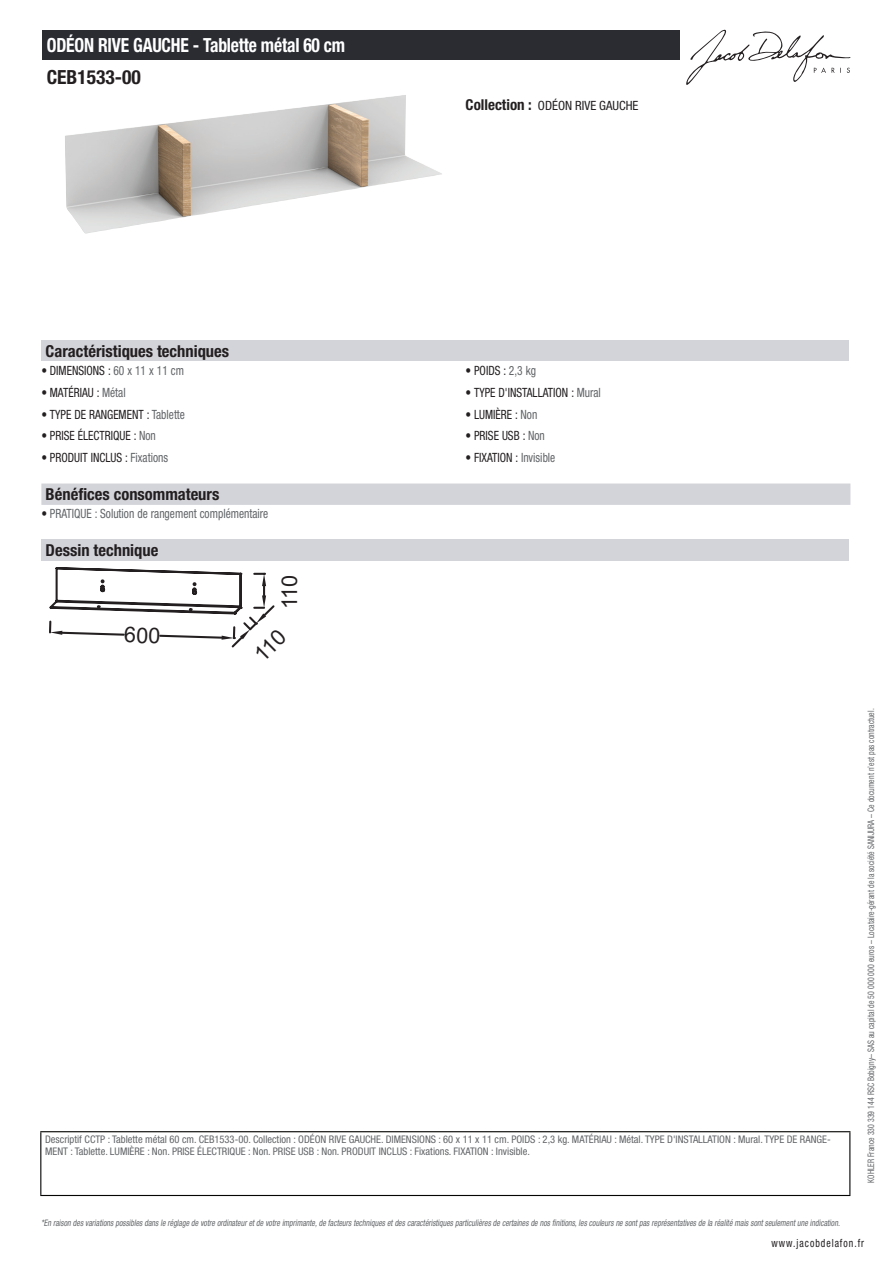
<style>
.page{position:relative;width:893px;height:1263px;background:#fff}
.page>*{position:absolute;margin:0;border:0;box-sizing:border-box;transform-origin:0 0}
.t1{font:21.75px "Arial";color:#231f20}
.t2{font:700 condensed 19.5px "Helvetica Neue LT Std";letter-spacing:-.01em;color:#fff;scale:.9 1}
.t3{font:700 condensed 19.5px "Helvetica Neue LT Std";color:#231f20}
.t4{font:700 condensed 16.5px "Helvetica Neue LT Std";color:#231f20}
.t5{font:condensed 12.75px "Helvetica Neue LT Std";color:#231f20;scale:.9 1}
.t6{font:condensed 12.75px "Helvetica Neue LT Std";color:#626568;scale:.9 1}
.t7{font:condensed 12.75px "Helvetica Neue LT Std";color:#231f20}
.t8{font:condensed 11.25px "Helvetica Neue LT Std";letter-spacing:.1em;color:#231f20;scale:.87 1}
.t9{font:condensed 10.5px/12px "Helvetica Neue LT Std";color:#626568}
.t10{font:italic condensed 9px "Helvetica Neue LT Std";color:#626568;scale:.87 1}
.t11{font:condensed 9px "Helvetica Neue LT Std";color:#626568;scale:.87 1}
.s1{font-weight:700;font-size:15px}
.s2{color:#626568}
.s3{color:#231f20}
</style>
<div class="page">
<svg style="left:686px;top:30px;width:164px;height:55px"></svg>
<img style="left:65px;top:95px;width:377px;height:139px">
<div style="left:41px;top:340px;width:808px;height:21px;background:#d3d4da"></div>
<div style="left:41px;top:483px;width:809px;height:22px;background:#d3d4da"></div>
<div style="left:41px;top:539px;width:808px;height:22px;background:#d3d4da"></div>
<div style="left:43px;top:30px;width:637px;height:30px;background:#2a2c32"></div>
<hr style="left:40px;top:1131px;width:810px;height:1px;background:#040503">
<hr style="left:40px;top:1132px;width:1px;height:63px;background:#040503">
<hr style="left:849px;top:1132px;width:1px;height:63px;background:#040503">
<hr style="left:40px;top:1195px;width:810px;height:1px;background:#040503">
<svg style="left:49px;top:567px;width:226px;height:81px"></svg>
<h2 class="t2" style="left:47px;top:33px;width:333px">ODÉON RIVE GAUCHE - Tablette métal 60 cm</h2>
<h2 class="t3" style="left:47px;top:65px;width:96px">CEB1533-00</h2>
<p class="t7" style="left:466px;top:98px;width:174px"><span class="s1">Collection :</span> ODÉON RIVE GAUCHE</p>
<h3 class="t4" style="left:46px;top:341px;width:185px">Caractéristiques techniques</h3>
<p class="t5" style="left:41px;top:363px;width:160px">• DIMENSIONS : <span class="s2">60 x 11 x 11 cm</span></p>
<p class="t5" style="left:466px;top:363px;width:80px">• POIDS : <span class="s2">2,3 kg</span></p>
<p class="t5" style="left:41px;top:385px;width:95px">• MATÉRIAU : <span class="s2">Métal</span></p>
<p class="t5" style="left:466px;top:385px;width:152px">• TYPE D'INSTALLATION : <span class="s2">Mural</span></p>
<p class="t5" style="left:41px;top:407px;width:161px">• TYPE DE RANGEMENT : <span class="s2">Tablette</span></p>
<p class="t5" style="left:466px;top:407px;width:81px">• LUMIÈRE : <span class="s2">Non</span></p>
<p class="t5" style="left:41px;top:428px;width:129px">• PRISE ÉLECTRIQUE : <span class="s2">Non</span></p>
<p class="t5" style="left:466px;top:428px;width:90px">• PRISE USB : <span class="s2">Non</span></p>
<p class="t5" style="left:41px;top:450px;width:142px">• PRODUIT INCLUS : <span class="s2">Fixations</span></p>
<p class="t5" style="left:466px;top:450px;width:101px">• FIXATION : <span class="s2">Invisible</span></p>
<h3 class="t4" style="left:46px;top:484px;width:175px">Bénéfices consommateurs</h3>
<p class="t6" style="left:41px;top:506px;width:254px"><span class="s3">•</span> PRATIQUE : Solution de rangement complémentaire</p>
<h3 class="t4" style="left:46px;top:540px;width:114px">Dessin technique</h3>
<h1 class="t1" style="left:274px;top:609px;width:36px;rotate:-90deg">110</h1>
<p class="t9" style="left:45px;top:1134px;width:787px">Descriptif CCTP : Tablette métal 60 cm. CEB1533-00. Collection : ODÉON RIVE GAUCHE. DIMENSIONS : 60 x 11 x 11 cm. POIDS : 2,3 kg. MATÉRIAU : Métal. TYPE D'INSTALLATION : Mural. TYPE DE RANGE-<br>MENT : Tablette. LUMIÈRE : Non. PRISE ÉLECTRIQUE : Non. PRISE USB : Non. PRODUIT INCLUS : Fixations. FIXATION : Invisible.</p>
<p class="t11" style="left:866px;top:1183px;width:547px;rotate:-90deg">KOHLER France 330 339 144 RSC Bobigny– SAS au capital de 50 000 000 euros – Locataire-gérant de la société SANIJURA – Ce document n’est pas contractuel.</p>
<p class="t10" style="left:41px;top:1217px;width:922px">*En raison desvariationspossiblesdansle réglage de votre ordinateuretde votre imprimante,de facteurstechniquesetdescaractéristiquesparticulièresde certainesde nosfinitions,lescouleursne sontpasreprésentativesde la réalité maissontseulementune indication.</p>
<p class="t8" style="left:772px;top:1237px;width:108px">www.jacobdelafon.fr</p>
</div>
